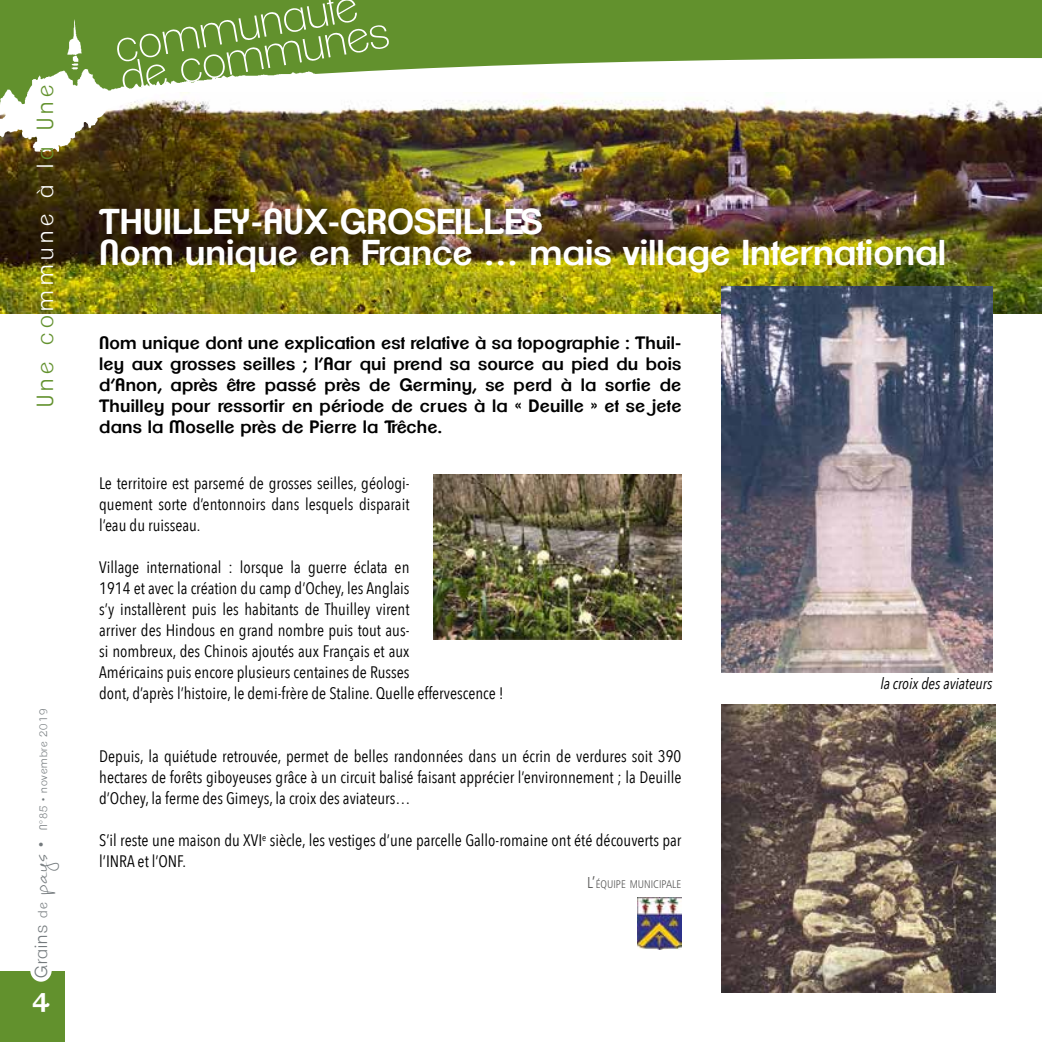
<style>
.page{position:relative;width:1042px;height:1042px;background:#fff}
.page>*{position:absolute;margin:0;border:0;box-sizing:border-box;transform-origin:0 0}
.t1{font:200 43.75px/31.5px "Clemente P Dac";color:#fff}
.t2{font:42.18px "Mathilde";color:#747a7d}
.t3{font:600 35px/31.5px "Clemente P Dak";color:#fff}
.t4{font:600 26.25px "Clemente P Dak";color:#fff}
.t5{font:300 22.75px "Clemente P Dae";letter-spacing:.21em;color:#62912d}
.t6{font:600 17.5px/21px "Clemente P Dak";letter-spacing:.01em;color:#000;text-align:justify}
.t7{font:300 16.97px "Clemente P Dae";letter-spacing:.08em;color:#747a7d}
.t8{font:16.62px/21px "Avenir Next Condensed";color:#000;text-align:justify}
.t9{font:italic 15.75px "Avenir Next Condensed";color:#000}
.t10{font:300 condensed 11.03px "Frutiger";color:#575756}
.t11{font:300 10.5px "Clemente P Dae";letter-spacing:.08em;color:#747a7d}
.s1{color:#fff}
.s2{font-size:16.97px}
.s3{font-size:12.6px}
.s4{font-size:15.75px}
</style>
<div class="page">
<div style="left:0;top:971px;width:64px;height:71px;background:#62912d"></div>
<div style="left:30px;top:959px;width:22px;height:22px;background:#fff;border-radius:50%"></div>
<img style="left:0;top:161px;width:1042px;height:153px">
<img style="left:0;top:157px;width:1042px;height:4px">
<img style="left:0;top:0;width:1042px;height:157px">
<img style="left:0;top:19px;width:328px;height:133px">
<img style="left:721px;top:286px;width:271px;height:386px">
<img style="left:638px;top:898px;width:43px;height:51px">
<img style="left:434px;top:475px;width:247px;height:164px">
<img style="left:721px;top:704px;width:275px;height:288px">
<h3 class="t5" style="left:32px;top:407px;width:325px;rotate:-90deg">Une co<span class="s1">mmune à l</span>a Une</h3>
<p class="t11" style="left:37px;top:846px;width:139px;rotate:-90deg"><span class="s2">•</span> N°85 • novembre 2019</p>
<h2 class="t2" style="left:8px;top:895px;width:43px;rotate:-90deg">pays</h2>
<p class="t7" style="left:31px;top:978px;width:77px;rotate:-90deg">Grains <span class="s3">de</span></p>
<h3 class="t4" style="left:32px;top:987px;width:19px">4</h3>
<h1 class="t1" style="left:112px;top:32px;width:273px;rotate:-10deg">communauté de communes</h1>
<h3 class="t3" style="left:99px;top:205px;width:848px">THUILLEY-AUX-GROSEILLES<br>Nom unique en France … mais village International</h3>
<p class="t6" style="left:99px;top:332px;width:584px">Nom unique dont une explication est relative à sa topographie : Thuil&shy;ley aux grosses seilles ; l’Aar qui prend sa source au pied du bois d’Anon, après être passé près de Germiny, se perd à la sortie de Thuilley pour ressortir en période de crues à la « Deuille » et se jete dans la Moselle près de Pierre la Trêche.</p>
<p class="t8" style="left:99px;top:472px;width:312px">Le territoire est parsemé de grosses seilles, géologi&shy;quement sorte d’entonnoirs dans lesquels disparait l’eau du ruisseau.</p>
<p class="t8" style="left:99px;top:556px;width:406px;text-align:left">Village international : lorsque la guerre éclata en<br>1914 et avec la création du camp d’Ochey, les Anglais<br>s’y installèrent puis les habitants de Thuilley virent<br>arriver des Hindous en grand nombre puis tout aus-<br>si nombreux, des Chinois ajoutés aux Français et aux<br>Américains puis encore plusieurs centaines de Russes<br>dont, d’après l’histoire, le demi-frère de Staline. Quelle effervescence !</p>
<p class="t8" style="left:99px;top:745px;width:584px">Depuis, la quiétude retrouvée, permet de belles randonnées dans un écrin de verdures soit 390 hectares de forêts giboyeuses grâce à un circuit balisé faisant apprécier l’environnement ; la Deuille d’Ochey, la ferme des Gimeys, la croix des aviateurs…</p>
<p class="t8" style="left:99px;top:829px;width:584px">S’il reste une maison du XVI<sup>e</sup> siècle, les vestiges d’une parcelle Gallo-romaine ont été découverts par l’INRA et l’ONF.</p>
<p class="t10" style="left:587px;top:878px;width:96px"><span class="s4">L’</span>ÉQUIPE MUNICIPALE</p>
<p class="t9" style="left:880px;top:674px;width:113px">la croix des aviateurs</p>
</div>
